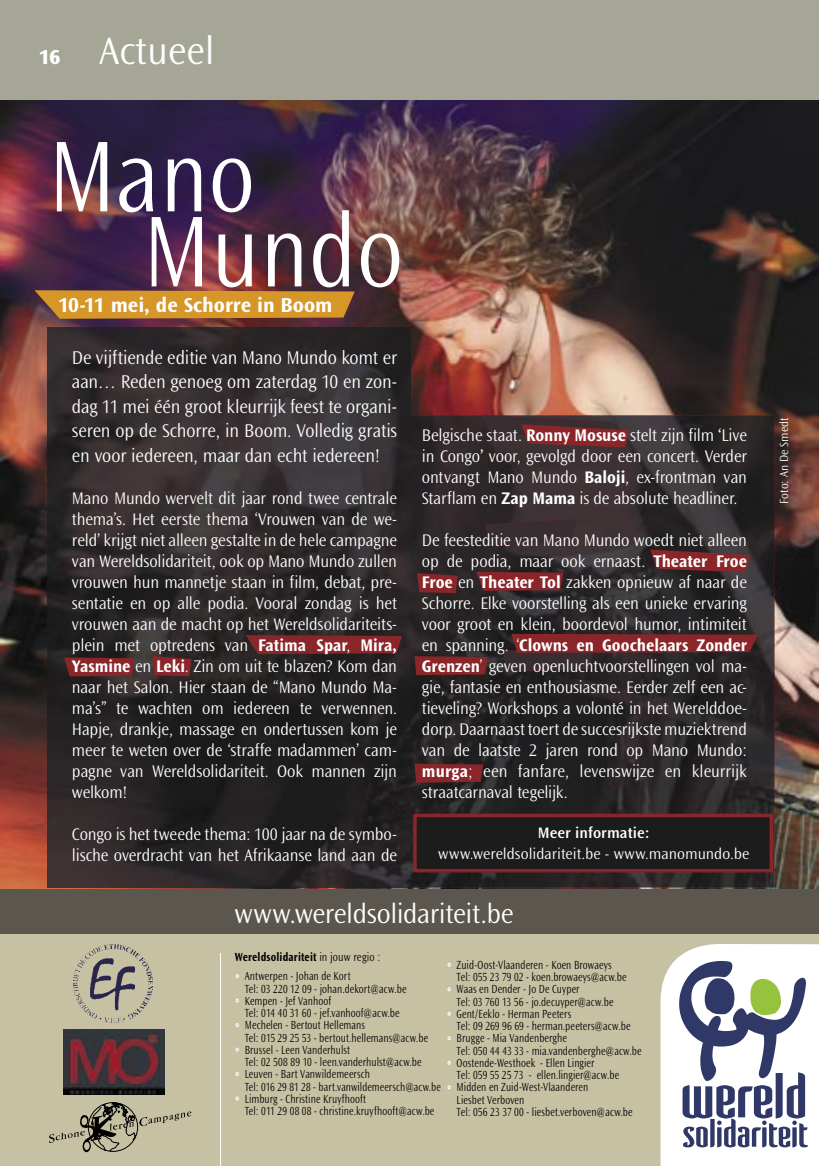
<style>
.page{position:relative;width:819px;height:1166px;background:#fff}
.page>*{position:absolute;margin:0;border:0;box-sizing:border-box;transform-origin:0 0}
.t1{font:300 105px/75.1px "Ocean Sans Std";color:#fff;scale:.88 1}
.t2{font:300 39.73px "Ocean Sans Std";color:#fff}
.t3{font:300 28px "Ocean Sans Std";letter-spacing:-.015em;color:#fff}
.t4{font:700 21px "Ocean Sans Std";letter-spacing:-.005em;color:#fff}
.t5{font:300 19.25px/24.5px "Ocean Sans Std";letter-spacing:-.01em;color:#fff;text-align:justify;scale:.95 1}
.t6{font:300 17.5px/21px "Ocean Sans Std";letter-spacing:-.01em;color:#fff;text-align:justify;scale:.95 1}
.t7{font:300 15.75px "Ocean Sans Std";color:#fff}
.t8{font:600 15.75px "Ocean Sans Std";letter-spacing:.005em;color:#fff}
.t9{font:300 12.25px/12.2px "Ocean Sans Std";letter-spacing:.01em;color:#000;scale:.8 1}
.t10{font:300 12.25px/19.2px "Ocean Sans Std";letter-spacing:.01em;color:#000;scale:.85 1}
.t11{font:300 12.25px "Ocean Sans Std";letter-spacing:.01em;color:#fff;scale:.95 1}
.s1{font-weight:800;font-size:21px}
.s2{font-weight:700}
.s3{font-weight:400}
</style>
<div class="page">
<img style="left:0;top:99px;width:819px;height:790px">
<img style="left:48px;top:327px;width:362px;height:560px">
<svg style="left:64px;top:657px;width:70px;height:19px"></svg>
<svg style="left:246px;top:635px;width:156px;height:19px;background:#802528"></svg>
<svg style="left:152px;top:656px;width:39px;height:20px"></svg>
<svg style="left:34px;top:290px;width:321px;height:29px;background:#c78b2a"></svg>
<div style="left:0;top:932px;width:819px;height:234px;background:#c7c1a4"></div>
<div style="left:0;top:0;width:819px;height:99px;background:#a6a696"></div>
<svg style="left:235px;top:974px;width:4px;height:4px"></svg>
<svg style="left:235px;top:998px;width:4px;height:4px"></svg>
<svg style="left:235px;top:1023px;width:4px;height:4px"></svg>
<svg style="left:235px;top:1047px;width:4px;height:4px"></svg>
<svg style="left:235px;top:1072px;width:4px;height:4px"></svg>
<svg style="left:235px;top:1096px;width:4px;height:4px"></svg>
<svg style="left:447px;top:963px;width:4px;height:3px"></svg>
<svg style="left:447px;top:987px;width:4px;height:4px"></svg>
<svg style="left:447px;top:1012px;width:4px;height:3px"></svg>
<svg style="left:447px;top:1036px;width:4px;height:4px"></svg>
<svg style="left:447px;top:1061px;width:4px;height:3px"></svg>
<svg style="left:447px;top:1085px;width:4px;height:4px"></svg>
<svg style="left:660px;top:944px;width:159px;height:222px;background:#c1c5ce"></svg>
<img style="left:74px;top:944px;width:78px;height:78px">
<img style="left:64px;top:1029px;width:101px;height:66px">
<hr style="left:220px;top:953px;width:1px;height:213px;background:#fff">
<svg style="left:49px;top:1102px;width:142px;height:50px"></svg>
<div style="left:0;top:889px;width:819px;height:45px;background:#5c574e"></div>
<img style="left:410px;top:415px;width:364px;height:472px">
<svg style="left:485px;top:519px;width:92px;height:26px;background:#392c30"></svg>
<svg style="left:413px;top:814px;width:360px;height:58px;background:#281d1e"></svg>
<svg style="left:476px;top:572px;width:87px;height:19px;background:#802628"></svg>
<svg style="left:481px;top:415px;width:148px;height:32px;background:#5b2c2f"></svg>
<svg style="left:650px;top:549px;width:99px;height:23px;background:#73272a"></svg>
<svg style="left:417px;top:573px;width:41px;height:20px"></svg>
<svg style="left:503px;top:634px;width:255px;height:38px;background:#572629"></svg>
<svg style="left:414px;top:656px;width:73px;height:19px"></svg>
<svg style="left:414px;top:764px;width:69px;height:19px"></svg>
<h2 class="t2" style="left:39px;top:29px;width:177px"><span class="s1">16</span> Actueel</h2>
<h1 class="t1" style="left:143px;top:141px;width:297px;text-indent:-95px">Mano<br>Mundo</h1>
<p class="t4" style="left:58px;top:293px;width:276px">10-11 mei, de Schorre in Boom</p>
<p class="t5" style="left:72px;top:345px;width:344px">De vijftiende editie van Mano Mundo komt er aan… Reden genoeg om zaterdag 10 en zon&shy;dag 11 mei één groot kleurrijk feest te organi&shy;seren op de Schorre, in Boom. Volledig gratis en voor iedereen, maar dan echt iedereen!</p>
<p class="t6" style="left:72px;top:488px;width:344px">Mano Mundo wervelt dit jaar rond twee centrale thema’s. Het eerste thema ‘Vrouwen van de we&shy;reld’ krijgt niet alleen gestalte in de hele campagne van Wereldsolidariteit, ook op Mano Mundo zullen vrouwen hun mannetje staan in film, debat, pre&shy;sentatie en op alle podia. Vooral zondag is het vrouwen aan de macht op het Wereldsolidariteits&shy;plein met optredens van <span class="s2">Fatima Spar</span>, <span class="s2">Mira, Yasmine</span> en <span class="s2">Leki</span>. Zin om uit te blazen? Kom dan naar het Salon. Hier staan de “Mano Mundo Ma&shy;ma’s” te wachten om iedereen te verwennen.<br>Hapje, drankje, massage en ondertussen kom je meer te weten over de ‘straffe madammen’ cam&shy;pagne van Wereldsolidariteit. Ook mannen zijn welkom!</p>
<p class="t6" style="left:72px;top:824px;width:344px">Congo is het tweede thema: 100 jaar na de symbo&shy;lische overdracht van het Afrikaanse land aan de</p>
<p class="t6" style="left:422px;top:425px;width:344px">Belgische staat. <span class="s2">Ronny Mosuse</span> stelt zijn film <span class="s3">‘</span>Live in Congo<span class="s3">’</span> voor, gevolgd door een concert. Verder ontvangt Mano Mundo <span class="s2">Baloji</span>, ex-frontman van Starflam en <span class="s2">Zap Mama</span> is de absolute headliner.</p>
<p class="t6" style="left:422px;top:530px;width:344px">De feesteditie van Mano Mundo woedt niet alleen op de podia, maar ook ernaast. <span class="s2">Theater Froe Froe</span> en <span class="s2">Theater Tol</span> zakken opnieuw af naar de Schorre. Elke voorstelling als een unieke ervaring voor groot en klein, boordevol humor, intimiteit en spanning. ‘<span class="s2">Clowns en Goochelaars Zonder Grenzen</span>’ geven openluchtvoorstellingen vol ma&shy;gie, fantasie en enthousiasme. Eerder zelf een ac&shy;tieveling? Workshops a volonté in het Werelddoe&shy;dorp. Daarnaast toert de succesrijkste muziektrend van de laatste 2 jaren rond op Mano Mundo: <span class="s2">murga</span>; een fanfare, levenswijze en kleurrijk straatcarnaval tegelijk.</p>
<p class="t8" style="left:538px;top:823px;width:113px">Meer informatie:</p>
<p class="t7" style="left:438px;top:844px;width:312px">www.wereldsolidariteit.be - www.manomundo.be</p>
<h3 class="t3" style="left:234px;top:898px;width:281px">www.wereldsolidariteit.be</h3>
<p class="t10" style="left:245px;top:947px;width:161px;text-indent:-10px"><span class="s2">Wereldsolidariteit</span> in jouw regio :<br>Antwerpen - Johan de Kort</p>
<p class="t9" style="left:245px;top:982px;width:247px">Tel: 03 220 12 09 - johan.dekort@acw.be Kempen - Jef Vanhoof<br>Tel: 014 40 31 60 - jef.vanhoof@acw.be<br>Mechelen - Bertout Hellemans<br>Tel: 015 29 25 53 - bertout.hellemans@acw.be Brussel - Leen Vanderhulst<br>Tel: 02 508 89 10 - leen.vanderhulst@acw.be Leuven - Bart Vanwildemeersch<br>Tel: 016 29 81 28 - bart.vanwildemeersch@acw.be Limburg - Christine Kruyfhooft<br>Tel: 011 29 08 08 - christine.kruyfhooft@acw.be</p>
<p class="t9" style="left:456px;top:959px;width:233px">Zuid-Oost-Vlaanderen - Koen Browaeys<br>Tel: 055 23 79 02 - koen.browaeys@acw.be Waas en Dender - Jo De Cuyper<br>Tel: 03 760 13 56 - jo.decuyper@acw.be Gent/Eeklo - Herman Peeters<br>Tel: 09 269 96 69 - herman.peeters@acw.be Brugge - Mia Vandenberghe<br>Tel: 050 44 43 33 - mia.vandenberghe@acw.be Oostende-Westhoek - Ellen Lingier<br>Tel: 059 55 25 73 - ellen.lingier@acw.be Midden en Zuid-West-Vlaanderen<br>Liesbet Verboven<br>Tel: 056 23 37 00 - liesbet.verboven@acw.be</p>
<p class="t11" style="left:777px;top:504px;width:93px;rotate:-90deg">Foto: An De Smedt</p>
</div>
